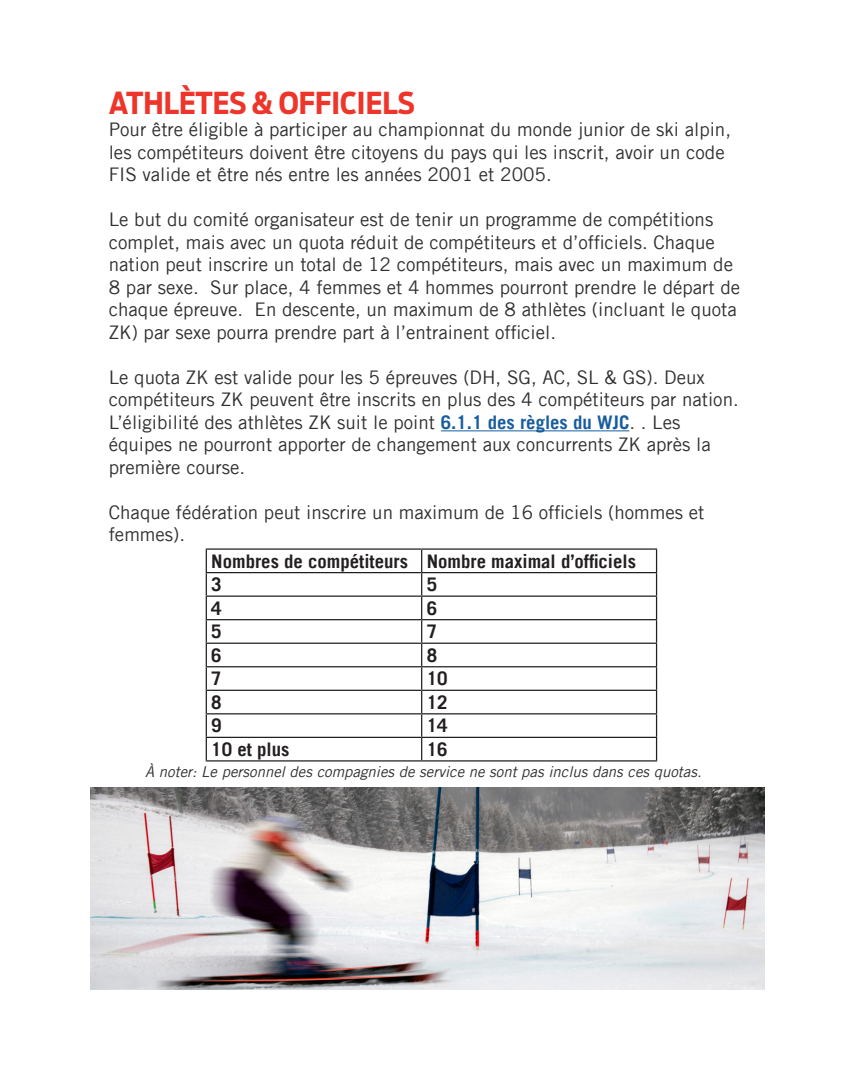
<style>
.page{position:relative;width:855px;height:1080px;background:#fff}
.page>*{position:absolute;margin:0;border:0;box-sizing:border-box;transform-origin:0 0}
.t1{font:700 30px "Antenna Cond";color:#ee3529}
.t2{font:18.75px/22.5px "Trade Gothic LT";color:#312f30}
.t3{font:700 18.75px "Trade Gothic LT";color:#231f20}
.t4{font:italic 15px "Trade Gothic LT";color:#312f30}
.s1{font-weight:700;color:#175d9e}
</style>
<div class="page">
<hr style="left:206px;top:548px;width:216px;height:2px;background:#231f20">
<hr style="left:422px;top:548px;width:235px;height:2px;background:#231f20">
<hr style="left:206px;top:572px;width:216px;height:1px;background:#231f20">
<hr style="left:422px;top:572px;width:235px;height:1px;background:#231f20">
<hr style="left:206px;top:596px;width:216px;height:1px;background:#231f20">
<hr style="left:422px;top:596px;width:235px;height:1px;background:#231f20">
<hr style="left:206px;top:619px;width:216px;height:1px;background:#231f20">
<hr style="left:422px;top:619px;width:235px;height:1px;background:#231f20">
<hr style="left:206px;top:643px;width:216px;height:1px;background:#231f20">
<hr style="left:422px;top:643px;width:235px;height:1px;background:#231f20">
<hr style="left:206px;top:666px;width:216px;height:1px;background:#231f20">
<hr style="left:422px;top:666px;width:235px;height:1px;background:#231f20">
<hr style="left:206px;top:690px;width:216px;height:1px;background:#231f20">
<hr style="left:422px;top:690px;width:235px;height:1px;background:#231f20">
<hr style="left:206px;top:713px;width:216px;height:1px;background:#231f20">
<hr style="left:422px;top:713px;width:235px;height:1px;background:#231f20">
<hr style="left:206px;top:737px;width:216px;height:1px;background:#231f20">
<svg style="left:206px;top:550px;width:1px;height:210px"></svg>
<hr style="left:422px;top:737px;width:235px;height:1px;background:#231f20">
<svg style="left:421px;top:550px;width:1px;height:210px"></svg>
<svg style="left:656px;top:550px;width:1px;height:210px"></svg>
<hr style="left:206px;top:760px;width:216px;height:2px;background:#231f20">
<hr style="left:422px;top:760px;width:235px;height:2px;background:#231f20">
<hr style="left:441px;top:430px;width:188px;height:1px;background:#175d9e">
<img style="left:90px;top:788px;width:675px;height:202px">
<p class="t1" style="left:109px;top:85px;width:308px">ATHLÈTES &amp; OFFICIELS</p>
<p class="t2" style="left:109px;top:118px;width:624px">Pour être éligible à participer au championnat du monde junior de ski alpin, les compétiteurs doivent être citoyens du pays qui les inscrit, avoir un code<br>FIS valide et être nés entre les années 2001 et 2005.</p>
<p class="t2" style="left:109px;top:208px;width:633px">Le but du comité organisateur est de tenir un programme de compétitions complet, mais avec un quota réduit de compétiteurs et d’officiels. Chaque nation peut inscrire un total de 12 compétiteurs, mais avec un maximum de 8 par sexe. Sur place, 4 femmes et 4 hommes pourront prendre le départ de chaque épreuve. En descente, un maximum de 8 athlètes (incluant le quota ZK) par sexe pourra prendre part à l’entrainent officiel.</p>
<p class="t2" style="left:109px;top:366px;width:632px">Le quota ZK est valide pour les 5 épreuves (DH, SG, AC, SL &amp; GS). Deux compétiteurs ZK peuvent être inscrits en plus des 4 compétiteurs par nation.<br>L’éligibilité des athlètes ZK suit le point <span class="s1">6.1.1 des règles du WJC</span>. . Les équipes ne pourront apporter de changement aux concurrents ZK après la première course.</p>
<p class="t2" style="left:109px;top:501px;width:597px">Chaque fédération peut inscrire un maximum de 16 officiels (hommes et femmes).</p>
<p class="t3" style="left:211px;top:549px;width:198px">Nombres de compétiteurs</p>
<p class="t3" style="left:427px;top:549px;width:211px">Nombre maximal d’officiels</p>
<p class="t3" style="left:211px;top:573px;width:12px">3</p>
<p class="t3" style="left:427px;top:573px;width:12px">5</p>
<p class="t3" style="left:211px;top:596px;width:12px">4</p>
<p class="t3" style="left:427px;top:596px;width:12px">6</p>
<p class="t3" style="left:211px;top:620px;width:12px">5</p>
<p class="t3" style="left:427px;top:620px;width:12px">7</p>
<p class="t3" style="left:211px;top:644px;width:12px">6</p>
<p class="t3" style="left:427px;top:644px;width:12px">8</p>
<p class="t3" style="left:211px;top:667px;width:12px">7</p>
<p class="t3" style="left:427px;top:667px;width:22px">10</p>
<p class="t3" style="left:211px;top:691px;width:12px">8</p>
<p class="t3" style="left:427px;top:691px;width:22px">12</p>
<p class="t3" style="left:211px;top:714px;width:12px">9</p>
<p class="t3" style="left:427px;top:714px;width:22px">14</p>
<p class="t3" style="left:211px;top:738px;width:80px">10 et plus</p>
<p class="t3" style="left:427px;top:738px;width:22px">16</p>
<p class="t4" style="left:145px;top:762px;width:558px">À noter: Le personnel des compagnies de service ne sont pas inclus dans ces quotas.</p>
</div>
